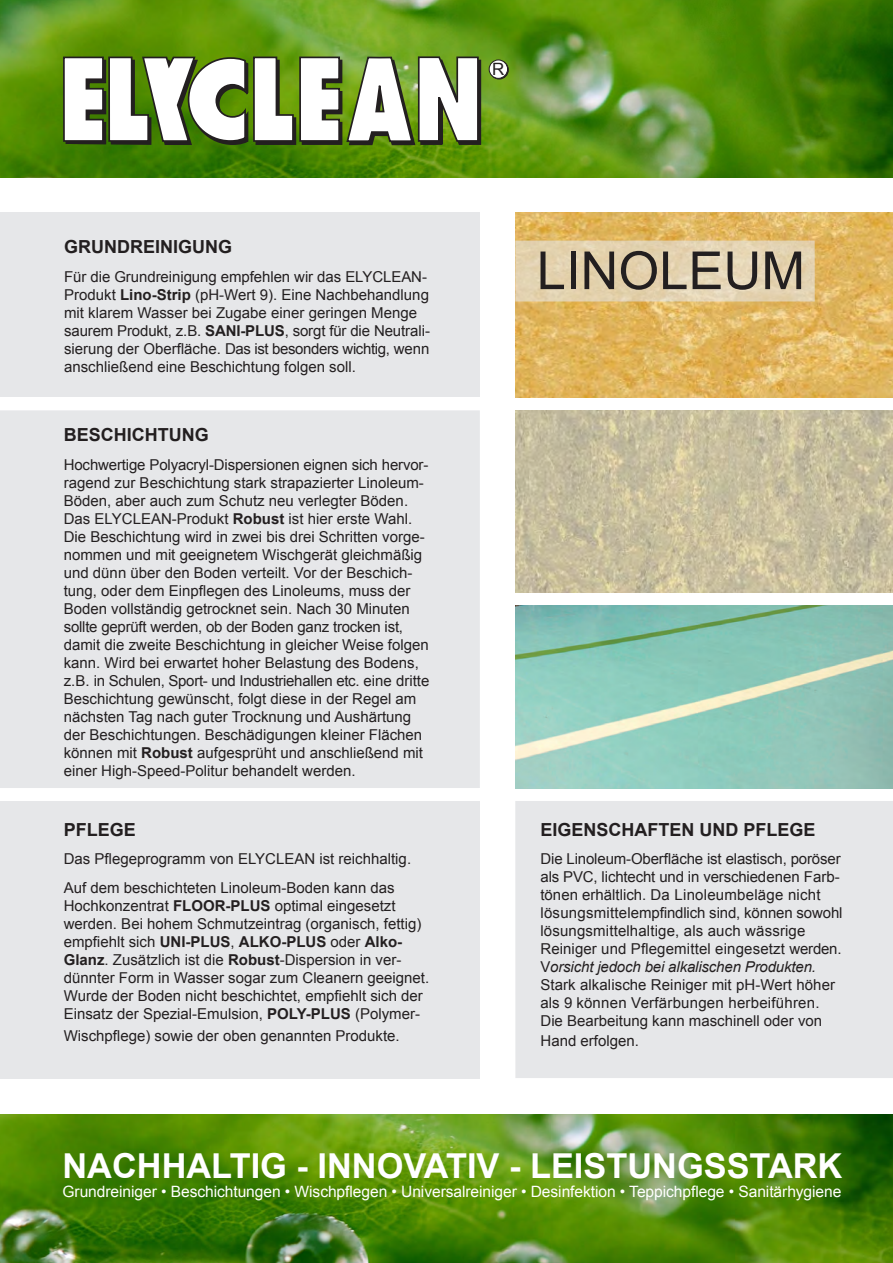
<style>
.page{position:relative;width:893px;height:1263px;background:#fff}
.page>*{position:absolute;margin:0;border:0;box-sizing:border-box;transform-origin:0 0}
.t1{font:52.5px "Arial";color:#231f20}
.t2{font:700 34.35px "Arial";color:#fff}
.t3{font:700 18px "Arial";color:#231f20}
.t4{font:15.6px "Arial";letter-spacing:-.005em;color:#fff}
.t5{font:15px/18px "Arial";color:#231f20}
.s1{font-weight:700}
.s2{font-style:italic}
</style>
<div class="page">
<img style="left:515px;top:410px;width:378px;height:183px">
<img style="left:515px;top:213px;width:378px;height:184px">
<div style="left:515px;top:801px;width:378px;height:277px;background:#e6e7e9"></div>
<div style="left:0;top:213px;width:480px;height:184px;background:#e6e7e9"></div>
<div style="left:0;top:801px;width:480px;height:277px;background:#e6e7e9"></div>
<div style="left:0;top:410px;width:480px;height:378px;background:#e6e7e9"></div>
<img style="left:0;top:0;width:893px;height:177px">
<div style="left:490px;top:61px;width:18px;height:18px;background:#231f20;border-radius:50%"></div>
<div style="left:489px;top:60px;width:20px;height:19px;border:1px solid #231f20;border-radius:50%"></div>
<svg style="left:489px;top:60px;width:19px;height:18px"></svg>
<div style="left:489px;top:60px;width:19px;height:19px;border:1px solid #231f20;border-radius:50%"></div>
<svg style="left:62px;top:55px;width:420px;height:91px"></svg>
<img style="left:515px;top:606px;width:378px;height:182px">
<img style="left:0;top:1114px;width:893px;height:149px">
<svg style="left:515px;top:241px;width:300px;height:60px;background:#e3d2b0"></svg>
<svg style="left:493px;top:63px;width:11px;height:12px"></svg>
<p class="t3" style="left:64px;top:235px;width:169px">GRUNDREINIGUNG</p>
<p class="t5" style="left:64px;top:268px;width:368px">Für die Grundreinigung empfehlen wir das ELYCLEAN-Produkt <span class="s1">Lino-Strip</span> (pH-Wert 9). Eine Nachbehandlung mit klarem Wasser bei Zugabe einer geringen Menge saurem Produkt, z.B. <span class="s1">SANI-PLUS</span>, sorgt für die Neutrali&shy;sierung der Oberfläche. Das ist besonders wichtig, wenn anschließend eine Beschichtung folgen soll.</p>
<p class="t3" style="left:64px;top:422px;width:146px">BESCHICHTUNG</p>
<p class="t5" style="left:64px;top:455px;width:367px">Hochwertige Polyacryl-Dispersionen eignen sich hervor&shy;ragend zur Beschichtung stark strapazierter Linoleum-Böden, aber auch zum Schutz neu verlegter Böden.<br>Das ELYCLEAN-Produkt <span class="s1">Robust</span> ist hier erste Wahl.<br>Die Beschichtung wird in zwei bis drei Schritten vorge&shy;nommen und mit geeignetem Wischgerät gleichmäßig und dünn über den Boden verteilt. Vor der Beschich&shy;tung, oder dem Einpflegen des Linoleums, muss der Boden vollständig getrocknet sein. Nach 30 Minuten sollte geprüft werden, ob der Boden ganz trocken ist, damit die zweite Beschichtung in gleicher Weise folgen kann. Wird bei erwartet hoher Belastung des Bodens, z.B. in Schulen, Sport- und Industriehallen etc. eine dritte Beschichtung gewünscht, folgt diese in der Regel am nächsten Tag nach guter Trocknung und Aushärtung der Beschichtungen. Beschädigungen kleiner Flächen können mit <span class="s1">Robust</span> aufgesprüht und anschließend mit einer High-Speed-Politur behandelt werden.</p>
<p class="t3" style="left:64px;top:817px;width:74px">PFLEGE</p>
<p class="t5" style="left:64px;top:845px;width:349px;line-height:28.8px">Das Pflegeprogramm von ELYCLEAN ist reichhaltig.<br>Auf dem beschichteten Linoleum-Boden kann das</p>
<p class="t5" style="left:64px;top:897px;width:367px">Hochkonzentrat <span class="s1">FLOOR-PLUS</span> optimal eingesetzt werden. Bei hohem Schmutzeintrag (organisch, fettig) empfiehlt sich <span class="s1">UNI-PLUS</span>, <span class="s1">ALKO-PLUS</span> oder <span class="s1">Alko-Glanz</span>. Zusätzlich ist die <span class="s1">Robust</span>-Dispersion in ver&shy;dünnter Form in Wasser sogar zum Cleanern geeignet.</p>
<p class="t5" style="left:64px;top:987px;width:361px">Wurde der Boden nicht beschichtet, empfiehlt sich der<br>Einsatz der Spezial-Emulsion, <span class="s1">POLY-PLUS</span> (Polymer-</p>
<p class="t5" style="left:64px;top:1027px;width:337px">Wischpflege) sowie der oben genannten Produkte.</p>
<p class="t1" style="left:537px;top:236px;width:270px">LINOLEUM</p>
<p class="t3" style="left:540px;top:817px;width:277px">EIGENSCHAFTEN UND PFLEGE</p>
<p class="t5" style="left:540px;top:850px;width:304px">Die Linoleum-Oberfläche ist elastisch, poröser als PVC, lichtecht und in verschiedenen Farb&shy;tönen erhältlich. Da Linoleumbeläge nicht lösungsmittelempfindlich sind, können sowohl lösungsmittelhaltige, als auch wässrige</p>
<p class="t5" style="left:540px;top:940px;width:303px">Reiniger und Pflegemittel eingesetzt werden.<br>V<span class="s2">orsicht jedoch bei alkalischen Produkten.<br></span>Stark alkalische Reiniger mit pH-Wert höher als 9 können Verfärbungen herbeiführen.<br>Die Bearbeitung kann maschinell oder von</p>
<p class="t5" style="left:540px;top:1032px;width:100px">Hand erfolgen.</p>
<p class="t2" style="left:63px;top:1143px;width:781px">NACHHALTIG - INNOVATIV - LEISTUNGSSTARK</p>
<p class="t4" style="left:63px;top:1181px;width:780px">Grundreiniger • Beschichtungen • Wischpflegen • Universalreiniger • Desinfektion • Teppichpflege • Sanitärhygiene</p>
</div>
